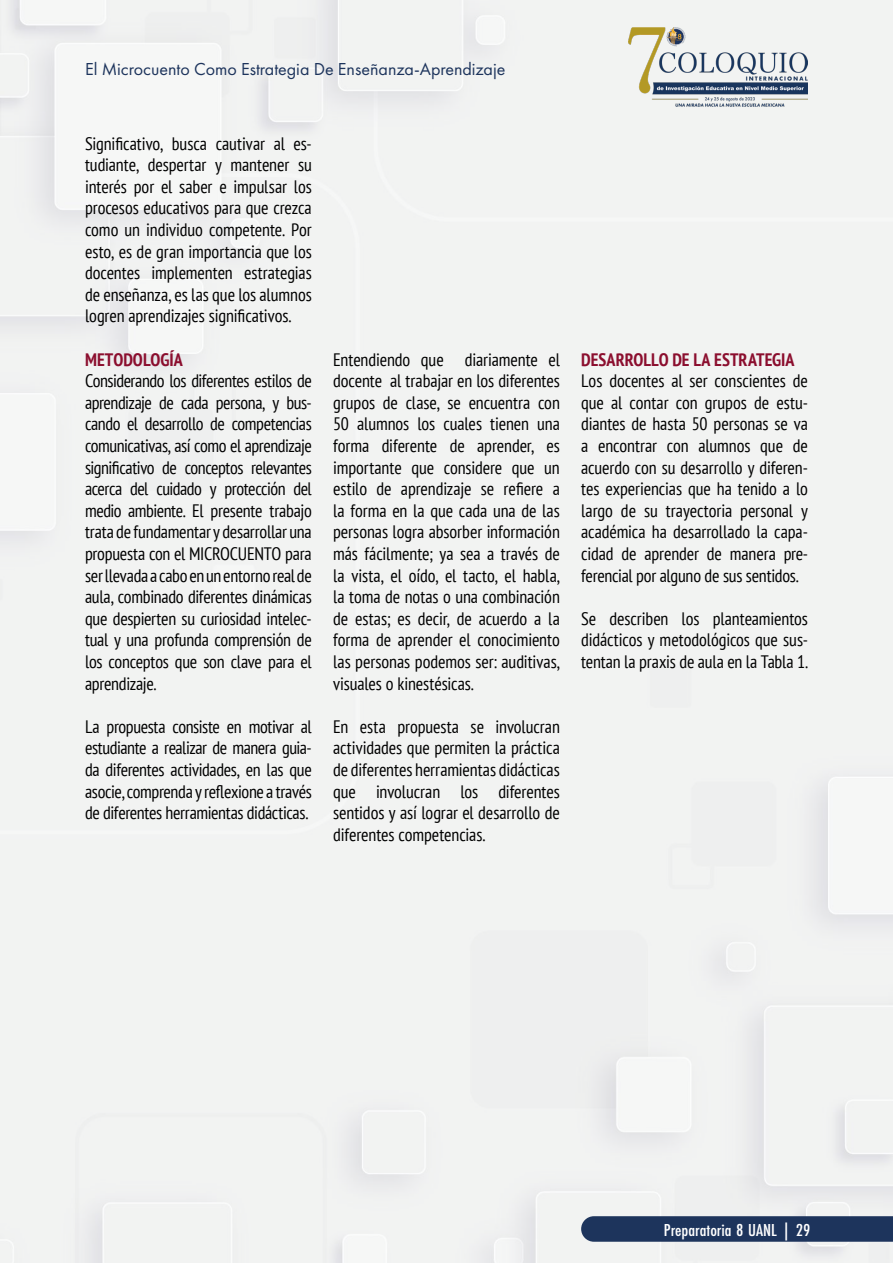
<style>
.page{position:relative;width:893px;height:1263px;background:#f2f3f2}
.page>*{position:absolute;margin:0;border:0;box-sizing:border-box;transform-origin:0 0}
.t1{font:condensed 18px/21.6px "PT Sans";letter-spacing:-.01em;color:#000;text-align:justify}
.t2{font:18px "Futura PT";color:#1d345c}
.t3{font:700 condensed 18px "PT Sans";letter-spacing:.005em;color:#8b0e2e}
.t4{font:500 18px "Futura PT Cond";color:#fff;scale:1.08 1}
</style>
<div class="page">
<svg style="left:581px;top:1216px;width:312px;height:26px;background:#233960"></svg>
<img style="left:629px;top:27px;width:179px;height:82px">
<p class="t2" style="left:85px;top:58px;width:422px">El Microcuento Como Estrategia De Enseñanza-Aprendizaje</p>
<p class="t1" style="left:85px;top:132px;width:228px">Significativo, busca cautivar al es&shy;tudiante, despertar y mantener su interés por el saber e impulsar los procesos educativos para que crezca como un individuo competente. Por esto, es de gran importancia que los docentes implementen estrategias de enseñanza, es las que los alumnos logren aprendizajes significativos.</p>
<p class="t3" style="left:85px;top:347px;width:99px">METODOLOGÍA</p>
<p class="t1" style="left:85px;top:370px;width:228px">Considerando los diferentes estilos de aprendizaje de cada persona, y bus&shy;cando el desarrollo de competencias comunicativas, así como el aprendizaje significativo de conceptos relevantes acerca del cuidado y protección del medio ambiente. El presente trabajo trata de fundamentar y desarrollar una propuesta con el MICROCUENTO para ser llevada a cabo en un entorno real de aula, combinado diferentes dinámicas que despierten su curiosidad intelec&shy;tual y una profunda comprensión de los conceptos que son clave para el aprendizaje.</p>
<p class="t1" style="left:85px;top:715px;width:228px">La propuesta consiste en motivar al estudiante a realizar de manera guia&shy;da diferentes actividades, en las que asocie, comprenda y reflexione a través de diferentes herramientas didácticas.</p>
<p class="t1" style="left:333px;top:348px;width:228px">Entendiendo que diariamente el docente al trabajar en los diferentes grupos de clase, se encuentra con 50 alumnos los cuales tienen una forma diferente de aprender, es importante que considere que un estilo de aprendizaje se refiere a la forma en la que cada una de las personas logra absorber información más fácilmente; ya sea a través de la vista, el oído, el tacto, el habla, la toma de notas o una combinación de estas; es decir, de acuerdo a la forma de aprender el conocimiento las personas podemos ser: auditivas, visuales o kinestésicas.</p>
<p class="t1" style="left:333px;top:715px;width:228px">En esta propuesta se involucran actividades que permiten la práctica de diferentes herramientas didácticas que involucran los diferentes sentidos y así lograr el desarrollo de diferentes competencias.</p>
<p class="t3" style="left:581px;top:347px;width:215px">DESARROLLO DE LA ESTRATEGIA</p>
<p class="t1" style="left:581px;top:370px;width:228px">Los docentes al ser conscientes de que al contar con grupos de estu&shy;diantes de hasta 50 personas se va a encontrar con alumnos que de acuerdo con su desarrollo y diferen&shy;tes experiencias que ha tenido a lo largo de su trayectoria personal y académica ha desarrollado la capa&shy;cidad de aprender de manera pre&shy;ferencial por alguno de sus sentidos.</p>
<p class="t1" style="left:581px;top:607px;width:228px">Se describen los planteamientos didácticos y metodológicos que sus&shy;tentan la praxis de aula en la Tabla 1.</p>
<p class="t4" style="left:664px;top:1219px;width:137px">Preparatoria 8 UANL | 29</p>
</div>
